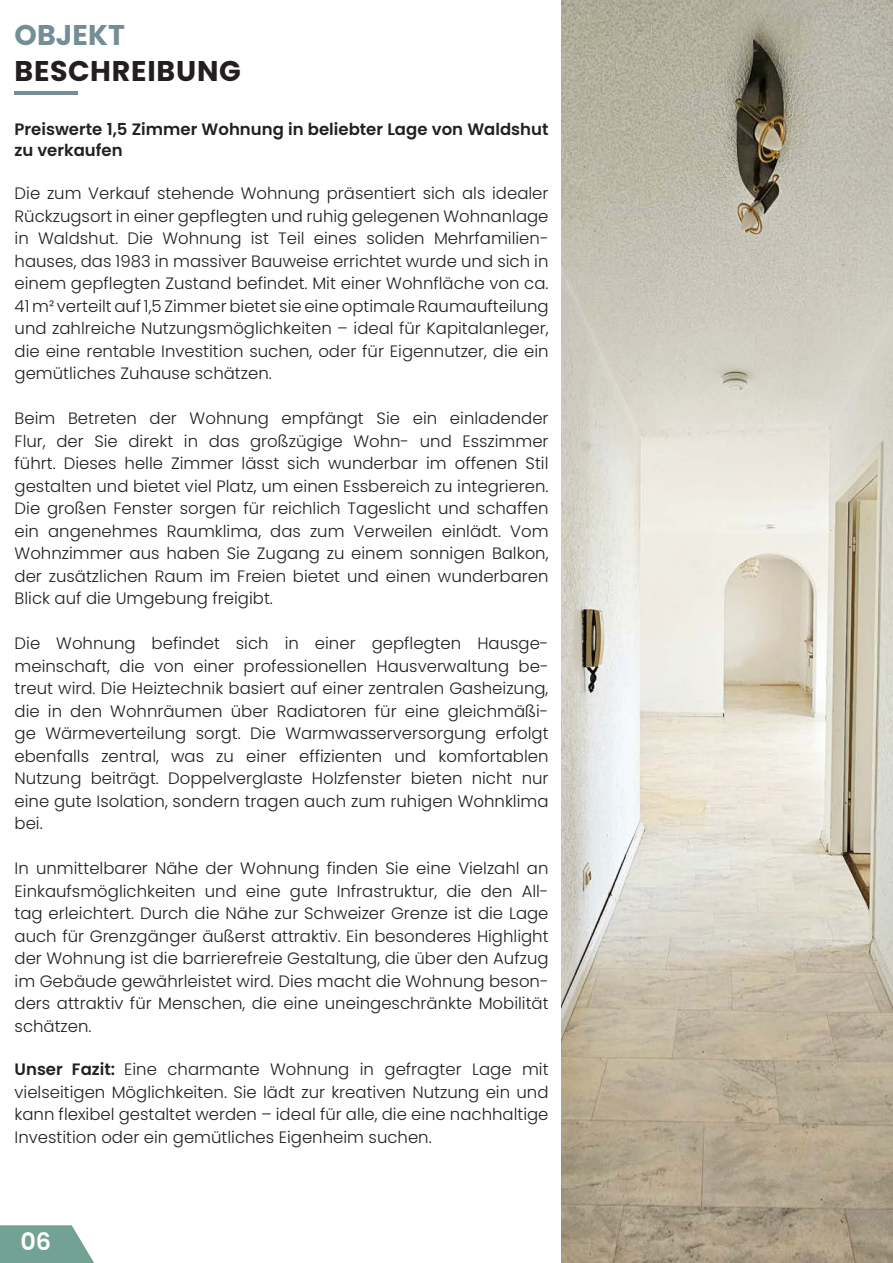
<style>
.page{position:relative;width:893px;height:1263px;background:#fff}
.page>*{position:absolute;margin:0;border:0;box-sizing:border-box;transform-origin:0 0}
.t1{font:700 28.5px "Poppins";letter-spacing:.025em;color:#231f20}
.t2{font:700 28.5px "Poppins";letter-spacing:.005em;color:#748e96}
.t3{font:600 24px "Poppins";color:#fff}
.t4{font:300 16.5px/22.5px "Poppins";color:#231f20;text-align:justify}
.t5{font:600 16.5px/21px "Poppins";color:#231f20}
.s1{font-weight:600}
</style>
<div class="page">
<img style="left:561px;top:0;width:332px;height:1263px">
<hr style="left:15px;top:91px;width:63px;height:4px;background:#748e96">
<svg style="left:0;top:1225px;width:94px;height:38px"></svg>
<p class="t2" style="left:15px;top:18px;width:112px">OBJEKT</p>
<p class="t1" style="left:15px;top:54px;width:228px">BESCHREIBUNG</p>
<p class="t5" style="left:15px;top:118px;width:535px">Preiswerte 1,5 Zimmer Wohnung in beliebter Lage von Waldshut zu verkaufen</p>
<p class="t4" style="left:15px;top:182px;width:535px">Die zum Verkauf stehende Wohnung präsentiert sich als idealer Rückzugsort in einer gepflegten und ruhig gelegenen Wohnanlage in Waldshut. Die Wohnung ist Teil eines soliden Mehrfamilien&shy;hauses, das 1983 in massiver Bauweise errichtet wurde und sich in einem gepflegten Zustand befindet. Mit einer Wohnfläche von ca.<br>41 m² verteilt auf 1,5 Zimmer bietet sie eine optimale Raumaufteilung und zahlreiche Nutzungsmöglichkeiten – ideal für Kapitalanleger, die eine rentable Investition suchen, oder für Eigennutzer, die ein gemütliches Zuhause schätzen.</p>
<p class="t4" style="left:15px;top:407px;width:535px">Beim Betreten der Wohnung empfängt Sie ein einladender Flur, der Sie direkt in das großzügige Wohn- und Esszimmer führt. Dieses helle Zimmer lässt sich wunderbar im offenen Stil gestalten und bietet viel Platz, um einen Essbereich zu integrieren.<br>Die großen Fenster sorgen für reichlich Tageslicht und schaffen ein angenehmes Raumklima, das zum Verweilen einlädt. Vom Wohnzimmer aus haben Sie Zugang zu einem sonnigen Balkon, der zusätzlichen Raum im Freien bietet und einen wunderbaren Blick auf die Umgebung freigibt.</p>
<p class="t4" style="left:15px;top:632px;width:535px">Die Wohnung befindet sich in einer gepflegten Hausge&shy;meinschaft, die von einer professionellen Hausverwaltung be&shy;treut wird. Die Heiztechnik basiert auf einer zentralen Gasheizung, die in den Wohnräumen über Radiatoren für eine gleichmäßi&shy;ge Wärmeverteilung sorgt. Die Warmwasserversorgung erfolgt ebenfalls zentral, was zu einer effizienten und komfortablen Nutzung beiträgt. Doppelverglaste Holzfenster bieten nicht nur eine gute Isolation, sondern tragen auch zum ruhigen Wohnklima bei.</p>
<p class="t4" style="left:15px;top:857px;width:535px">In unmittelbarer Nähe der Wohnung finden Sie eine Vielzahl an Einkaufsmöglichkeiten und eine gute Infrastruktur, die den All&shy;tag erleichtert. Durch die Nähe zur Schweizer Grenze ist die Lage auch für Grenzgänger äußerst attraktiv. Ein besonderes Highlight der Wohnung ist die barrierefreie Gestaltung, die über den Aufzug im Gebäude gewährleistet wird. Dies macht die Wohnung beson&shy;ders attraktiv für Menschen, die eine uneingeschränkte Mobilität schätzen.</p>
<p class="t4" style="left:15px;top:1058px;width:535px"><span class="s1">Unser Fazit:</span> Eine charmante Wohnung in gefragter Lage mit vielseitigen Möglichkeiten. Sie lädt zur kreativen Nutzung ein und kann flexibel gestaltet werden – ideal für alle, die eine nachhaltige Investition oder ein gemütliches Eigenheim suchen.</p>
<p class="t3" style="left:21px;top:1227px;width:32px">06</p>
</div>
